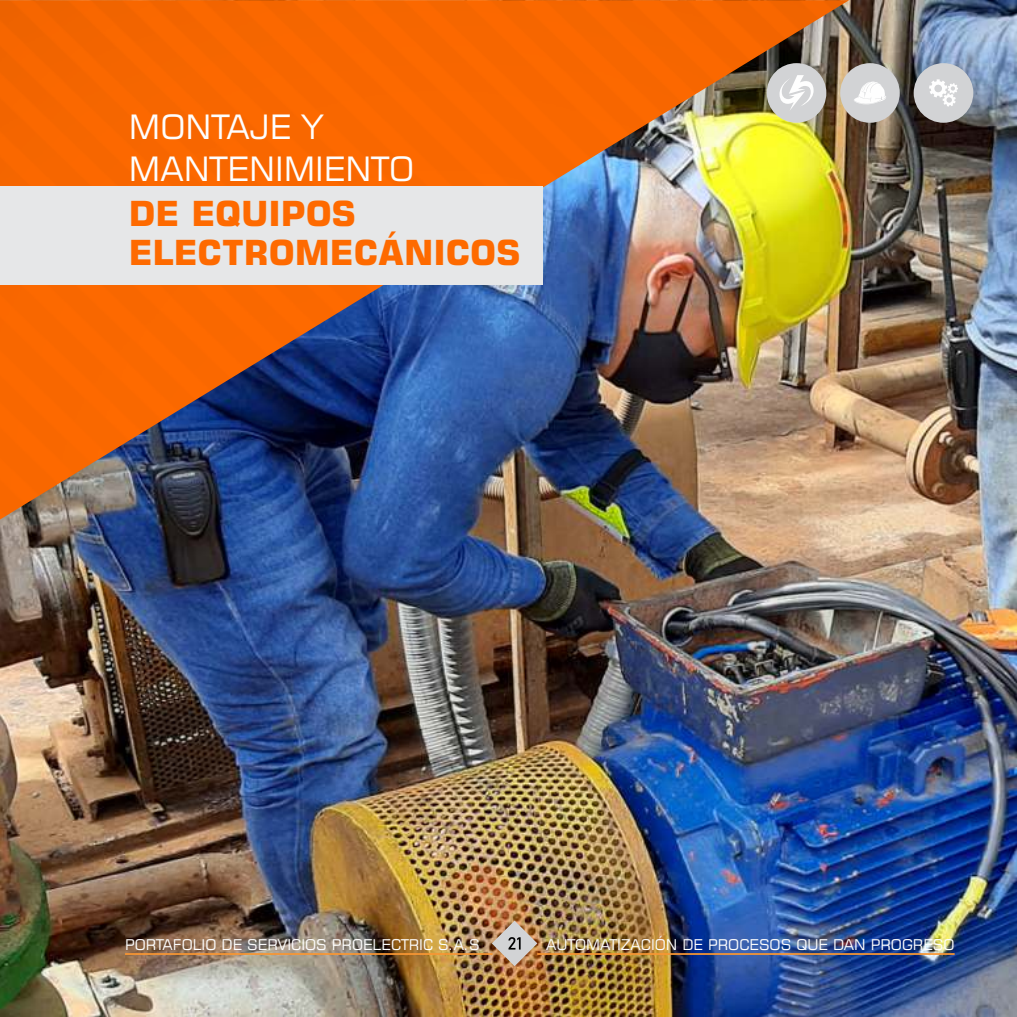
<style>
.page{position:relative;width:1017px;height:1017px;background:#fff}
.page>*{position:absolute;margin:0;border:0;box-sizing:border-box;transform-origin:0 0}
.t1{font:700 34.65px/38.3px "Square 721 BT";color:#fe6a00}
.t2{font:33.6px/41.3px "Square 721 BT";color:#fefefe}
.t3{font:14.88px "Square 721 BT";color:#fefefe}
</style>
<div class="page">
<img style="left:0;top:0;width:1017px;height:1017px">
<img style="left:0;top:0;width:849px;height:520px">
<div style="left:0;top:187px;width:543px;height:98px;background:#e6e7e8"></div>
<svg style="left:492px;top:921px;width:45px;height:45px;background:#b99e87"></svg>
<hr style="left:125px;top:953px;width:368px;height:2px;background:#f79633">
<hr style="left:537px;top:953px;width:418px;height:2px;background:#f79633">
<div style="left:914px;top:63px;width:59px;height:60px;background:#d2d3d5;border-radius:50%"></div>
<svg style="left:929px;top:79px;width:29px;height:28px"></svg>
<div style="left:840px;top:63px;width:60px;height:60px;background:#d2d3d5;border-radius:50%"></div>
<svg style="left:854px;top:81px;width:32px;height:24px"></svg>
<div style="left:767px;top:63px;width:59px;height:60px;background:#d2d3d5;border-radius:50%"></div>
<svg style="left:779px;top:75px;width:35px;height:35px"></svg>
<h2 class="t2" style="left:129px;top:110px;width:287px">MONTAJE Y<br>MANTENIMIENTO</h2>
<h1 class="t1" style="left:129px;top:198px;width:393px">DE EQUIPOS<br>ELECTROMECÁNICOS</h1>
<p class="t3" style="left:125px;top:938px;width:356px">PORTAFOLIO DE SERVICIOS PROELECTRIC S.A.S</p>
<p class="t3" style="left:546px;top:938px;width:410px">AUTOMATIZACIÓN DE PROCESOS QUE DAN PROGRESO</p>
</div>
